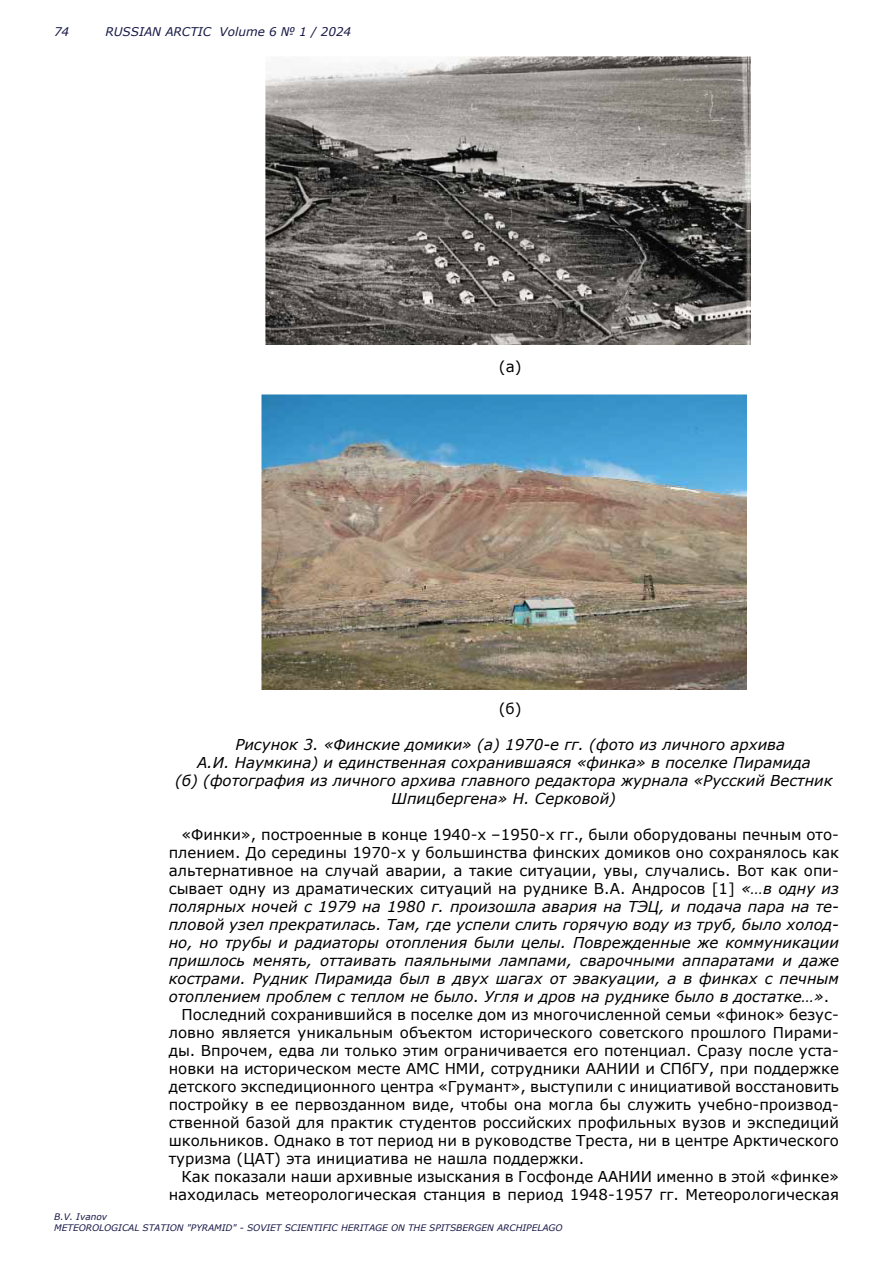
<style>
.page{position:relative;width:893px;height:1263px;background:#fff}
.page>*{position:absolute;margin:0;border:0;box-sizing:border-box;transform-origin:0 0}
.t1{font:15px "Verdana";color:#000}
.t2{font:italic 15px "Verdana";color:#000}
.t3{font:italic 12px "Verdana";color:#171846}
.t4{font:italic 9px/10.8px "Verdana";color:#171846}
.s1{font-style:italic}
.s2{font-style:normal}
</style>
<div class="page">
<img style="left:265px;top:56px;width:486px;height:289px">
<img style="left:261px;top:395px;width:485px;height:294px">
<p class="t3" style="left:54px;top:24px;width:17px">74</p>
<p class="t3" style="left:105px;top:24px;width:247px">RUSSIAN ARCTIC Volume 6 № 1 / 2024</p>
<p class="t1" style="left:499px;top:356px;width:24px">(а)</p>
<p class="t1" style="left:499px;top:698px;width:24px">(б)</p>
<p class="t2" style="left:235px;top:734px;width:551px">Рисунок 3. «Финские домики» (а) 1970-е гг. (фото из личного архива</p>
<p class="t2" style="left:197px;top:752px;width:615px">А.И. Наумкина) и единственная сохранившаяся «финка» в поселке Пирамида</p>
<p class="t2" style="left:175px;top:770px;width:659px">(б) (фотография из личного архива главного редактора журнала «Русский Вестник</p>
<p class="t2" style="left:392px;top:788px;width:226px">Шпицбергена» Н. Серковой)</p>
<p class="t1" style="left:181px;top:824px;width:659px">«Финки», построенные в конце 1940-х –1950-х гг., были оборудованы печным ото-</p>
<p class="t1" style="left:169px;top:842px;width:672px">плением. До середины 1970-х у большинства финских домиков оно сохранялось как</p>
<p class="t1" style="left:169px;top:860px;width:672px">альтернативное на случай аварии, а такие ситуации, увы, случались. Вот как опи-</p>
<p class="t1" style="left:169px;top:878px;width:672px">сывает одну из драматических ситуаций на руднике В.А. Андросов [1] <span class="s1">«…в одну из</span></p>
<p class="t2" style="left:169px;top:896px;width:672px">полярных ночей с 1979 на 1980 г. произошла авария на ТЭЦ, и подача пара на те-</p>
<p class="t2" style="left:169px;top:914px;width:672px">пловой узел прекратилась. Там, где успели слить горячую воду из труб, было холод-</p>
<p class="t2" style="left:169px;top:932px;width:672px">но, но трубы и радиаторы отопления были целы. Поврежденные же коммуникации</p>
<p class="t2" style="left:169px;top:950px;width:672px">пришлось менять, оттаивать паяльными лампами, сварочными аппаратами и даже</p>
<p class="t2" style="left:169px;top:968px;width:672px">кострами. Рудник Пирамида был в двух шагах от эвакуации, а в финках с печным</p>
<p class="t2" style="left:169px;top:986px;width:662px">отоплением проблем с теплом не было. Угля и дров на руднике было в достатке…»<span class="s2">.</span></p>
<p class="t1" style="left:181px;top:1004px;width:659px">Последний сохранившийся в поселке дом из многочисленной семьи «финок» безус-</p>
<p class="t1" style="left:169px;top:1022px;width:672px">ловно является уникальным объектом исторического советского прошлого Пирами-</p>
<p class="t1" style="left:169px;top:1040px;width:672px">ды. Впрочем, едва ли только этим ограничивается его потенциал. Сразу после уста-</p>
<p class="t1" style="left:169px;top:1058px;width:672px">новки на историческом месте АМС НМИ, сотрудники ААНИИ и СПбГУ, при поддержке</p>
<p class="t1" style="left:169px;top:1076px;width:672px">детского экспедиционного центра «Грумант», выступили с инициативой восстановить</p>
<p class="t1" style="left:169px;top:1094px;width:672px">постройку в ее первозданном виде, чтобы она могла бы служить учебно-производ-</p>
<p class="t1" style="left:169px;top:1112px;width:672px">ственной базой для практик студентов российских профильных вузов и экспедиций</p>
<p class="t1" style="left:169px;top:1130px;width:672px">школьников. Однако в тот период ни в руководстве Треста, ни в центре Арктического</p>
<p class="t1" style="left:169px;top:1148px;width:417px">туризма (ЦАТ) эта инициатива не нашла поддержки.</p>
<p class="t1" style="left:181px;top:1166px;width:659px">Как показали наши архивные изыскания в Госфонде ААНИИ именно в этой «финке»</p>
<p class="t1" style="left:169px;top:1184px;width:672px">находилась метеорологическая станция в период 1948-1957 гг. Метеорологическая</p>
<p class="t4" style="left:54px;top:1211px;width:510px">B.V. Ivanov<br>METEOROLOGICAL STATION "PYRAMID" - SOVIET SCIENTIFIC HERITAGE ON THE SPITSBERGEN ARCHIPELAGO</p>
</div>
